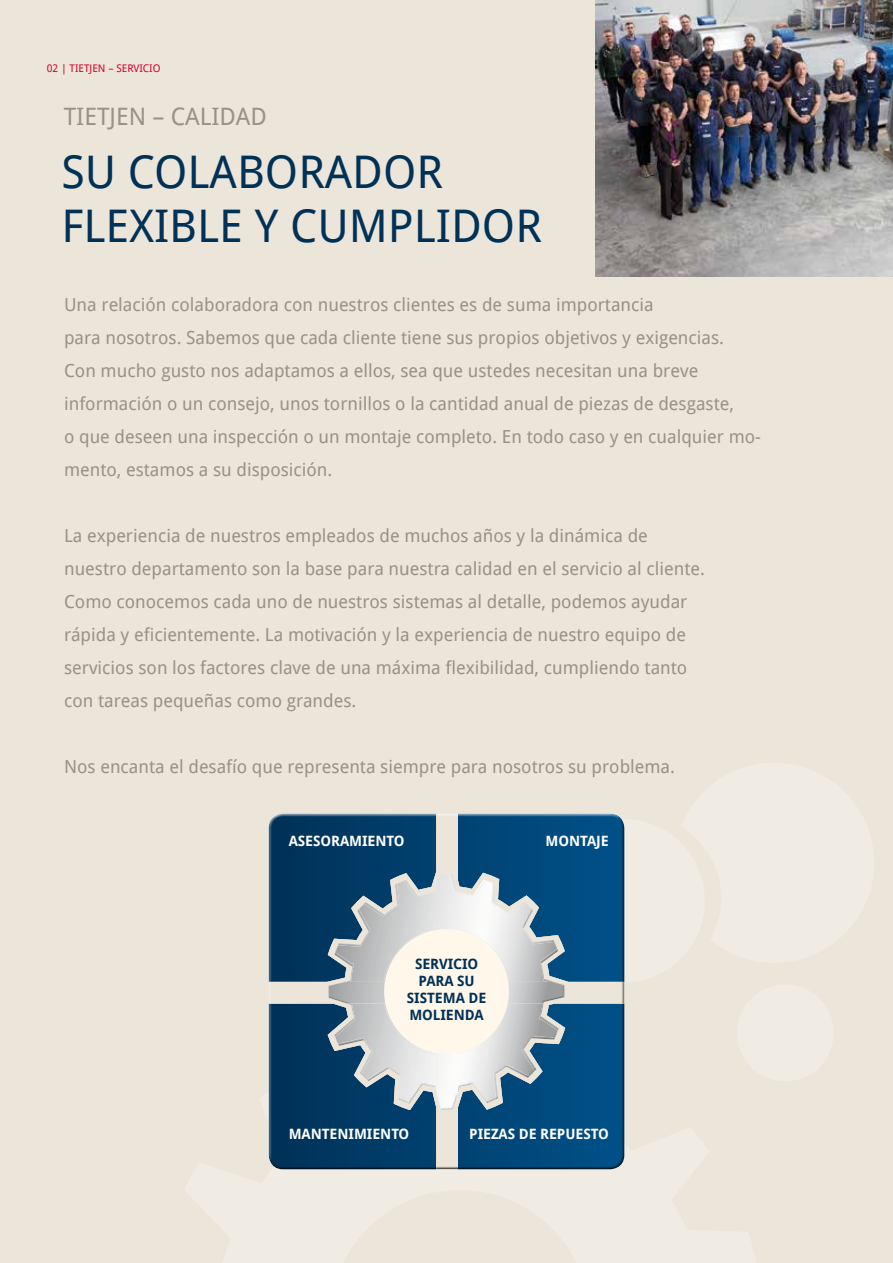
<style>
.page{position:relative;width:893px;height:1263px;background:#ece5da}
.page>*{position:absolute;margin:0;border:0;box-sizing:border-box;transform-origin:0 0}
.t1{font:45px/54px "Droid Sans";color:#003157}
.t2{font:24px "Droid Sans";color:#9b9184}
.t3{font:18px/33px "Droid Sans";color:#9b9184}
.t4{font:700 14.25px "Droid Sans";letter-spacing:-.005em;color:#fff}
.t5{font:700 14.25px/17.1px "Droid Sans";letter-spacing:-.005em;color:#003157;text-align:center}
.t6{font:10.5px "Droid Sans";color:#d40028}
</style>
<div class="page">
<hr style="left:892px;top:0;width:1px;height:1263px;background:#003157">
<img style="left:595px;top:0;width:298px;height:276px">
<div style="left:268px;top:817px;width:357px;height:353px;background:#000;opacity:.75"></div>
<p class="t6" style="left:47px;top:62px;width:115px">02 | TIETJEN – SERVICIO</p>
<h2 class="t2" style="left:64px;top:102px;width:205px">TIETJEN – CALIDAD</h2>
<h1 class="t1" style="left:61px;top:145px;width:482px">SU COLABORADOR<br>FLEXIBLE Y CUMPLIDOR</h1>
<p class="t3" style="left:64px;top:289px;width:698px">Una relación colaboradora con nuestros clientes es de suma importancia<br>para nosotros. Sabemos que cada cliente tiene sus propios objetivos y exigencias.<br>Con mucho gusto nos adaptamos a ellos, sea que ustedes necesitan una breve información o un consejo, unos tornillos o la cantidad anual de piezas de desgaste,<br>o que deseen una inspección o un montaje completo. En todo caso y en cualquier mo&shy;mento, estamos a su disposición.</p>
<p class="t3" style="left:64px;top:520px;width:642px">La experiencia de nuestros empleados de muchos años y la dinámica de nuestro departamento son la base para nuestra calidad en el servicio al cliente.<br>Como conocemos cada uno de nuestros sistemas al detalle, podemos ayudar rápida y eficientemente. La motivación y la experiencia de nuestro equipo de servicios son los factores clave de una máxima flexibilidad, cumpliendo tanto con tareas pequeñas como grandes.</p>
<p class="t3" style="left:64px;top:751px;width:612px">Nos encanta el desafío que representa siempre para nosotros su problema.</p>
<p class="t4" style="left:289px;top:832px;width:117px">ASESORAMIENTO</p>
<p class="t4" style="left:545px;top:832px;width:65px">MONTAJE</p>
<p class="t5" style="left:407px;top:955px;width:81px">SERVICIO<br>PARA SU<br>SISTEMA DE<br>MOLIENDA</p>
<p class="t4" style="left:289px;top:1125px;width:122px">MANTENIMIENTO</p>
<p class="t4" style="left:469px;top:1125px;width:141px">PIEZAS DE REPUESTO</p>
</div>
